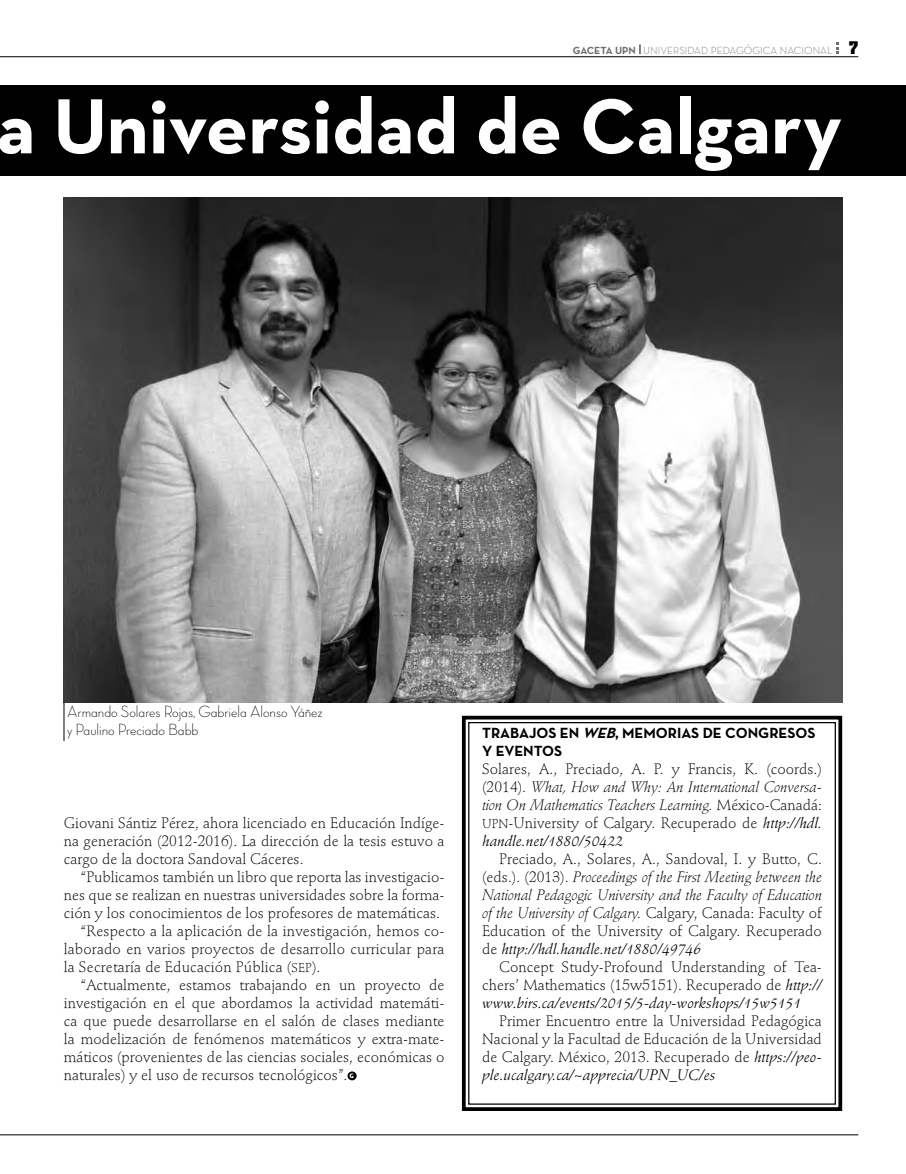
<style>
.page{position:relative;width:906px;height:1174px;background:#fff}
.page>*{position:absolute;margin:0;border:0;box-sizing:border-box;transform-origin:0 0}
.t1{font:700 79.35px "Neutra Text";color:#fff}
.t2{font:16.5px/18px "Neutra Disp Light Alt";color:#000}
.t3{font:300 15px/18px "Stempel Schneidler";color:#000;text-align:justify}
.t4{font:700 15px "Neutra Text";color:#000}
.t5{font:300 10.5px "Neutra Text";color:#77787b}
.t6{font:700 6.3px "Stone Sans";color:#fff;scale:.95 1}
.s1{font-weight:700;color:#6d6e71}
.s2{font-family:"Briem Akademi MM 900 400";font-weight:400;font-size:18px;color:#000}
.s3{font-family:"Stempel Schneidler Light SC850";font-weight:400;font-size:12.75px}
.s4{font-style:italic}
.s5{font-weight:400;font-style:italic}
</style>
<div class="page">
<hr style="left:0;top:56px;width:858px;height:1px;background:#000">
<svg style="left:836px;top:42px;width:3px;height:12px"></svg>
<hr style="left:0;top:1134px;width:858px;height:1px;background:#000">
<div style="left:0;top:85px;width:906px;height:91px;background:#000"></div>
<div style="left:347px;top:1071px;width:10px;height:9px;background:#000;border-radius:50%"></div>
<svg style="left:461px;top:715px;width:382px;height:396px"></svg>
<div style="left:468px;top:722px;width:368px;height:382px;border:1px solid #000"></div>
<img style="left:64px;top:198px;width:778px;height:504px">
<hr style="left:64px;top:702px;width:1px;height:39px;background:#000">
<p class="t5" style="left:573px;top:44px;width:287px"><span class="s1">GACETA UPN</span> UNIVERSIDAD PEDAGÓGICA NACIONAL <span class="s2">7</span></p>
<h1 class="t1" style="left:-3px;top:77px;width:846px">A UNIVERSIDAD DE CALGARY</h1>
<p class="t2" style="left:67px;top:703px;width:257px">Armando Solares Rojas, Gabriela Alonso Yáñez y Paulino Preciado Babb</p>
<p class="t3" style="left:64px;top:814px;width:382px">Giovani Sántiz Pérez, ahora licenciado en Educación Indíge&shy;na generación (2012-2016). La dirección de la tesis estuvo a cargo de la doctora Sandoval Cáceres.</p>
<p class="t3" style="left:81px;top:868px;width:365px">“Publicamos también un libro que reporta las investigacio-</p>
<p class="t3" style="left:64px;top:886px;width:382px">nes que se realizan en nuestras universidades sobre la forma-</p>
<p class="t3" style="left:64px;top:904px;width:378px">ción y los conocimientos de los profesores de matemáticas.</p>
<p class="t3" style="left:81px;top:922px;width:365px">“Respecto a la aplicación de la investigación, hemos co-</p>
<p class="t3" style="left:64px;top:940px;width:382px">laborado en varios proyectos de desarrollo curricular para</p>
<p class="t3" style="left:64px;top:958px;width:258px">la Secretaría de Educación Pública (<span class="s3">SEP</span>).</p>
<p class="t3" style="left:81px;top:976px;width:365px">“Actualmente, estamos trabajando en un proyecto de</p>
<p class="t3" style="left:64px;top:994px;width:382px">investigación en el que abordamos la actividad matemáti-</p>
<p class="t3" style="left:64px;top:1012px;width:382px">ca que puede desarrollarse en el salón de clases mediante</p>
<p class="t3" style="left:64px;top:1030px;width:382px">la modelización de fenómenos matemáticos y extra-mate-</p>
<p class="t3" style="left:64px;top:1048px;width:382px">máticos (provenientes de las ciencias sociales, económicas o</p>
<p class="t3" style="left:64px;top:1066px;width:285px">naturales) y el uso de recursos tecnológicos”.</p>
<p class="t6" style="left:349px;top:1072px;width:6px">G</p>
<p class="t4" style="left:482px;top:724px;width:152px">TRABAJOS EN <span class="s4">web</span>, MEM</p>
<p class="t4" style="left:656px;top:724px;width:161px">ORIAS DE CONGRESOS</p>
<p class="t4" style="left:482px;top:742px;width:81px">Y EVEN TOS</p>
<p class="t3" style="left:482px;top:760px;width:341px">Solares, A., Preciado, A. P. y Francis, K. (coords.) (2014). <span class="s4">What, How and Why: An International Conversa&shy;tion On Mathematics Teachers Learning.</span> México-Canadá:<br><span class="s3">UPN</span>-University of Calgary. Recuperado de <span class="s5">http://hdl. handle.net/1880/50422</span></p>
<p class="t3" style="left:482px;top:850px;width:341px;text-indent:17px">Preciado, A., Solares, A., Sandoval, I. y Butto, C. (eds.). (2013). <span class="s4">Proceedings of the First Meeting between the National Pedagogic University and the Faculty of Education of the University of Calgary.</span> Calgary, Canada: Faculty of Education of the University of Calgary. Recuperado de <span class="s5">http://hdl.handle.net/1880/49746</span></p>
<p class="t3" style="left:482px;top:958px;width:341px;text-indent:17px">Concept Study-Profound Understanding of Tea&shy;chers’ Mathematics (15w5151). Recuperado de <span class="s5">http:// www.birs.ca/events/2015/5-day-workshops/15w5151</span></p>
<p class="t3" style="left:482px;top:1012px;width:341px;text-indent:17px">Primer Encuentro entre la Universidad Pedagógica Nacional y la Facultad de Educación de la Universidad de Calgary. México, 2013. Recuperado de <span class="s5">https://peo&shy;ple.ucalgary.ca/~apprecia/UPN_UC/es</span></p>
</div>
